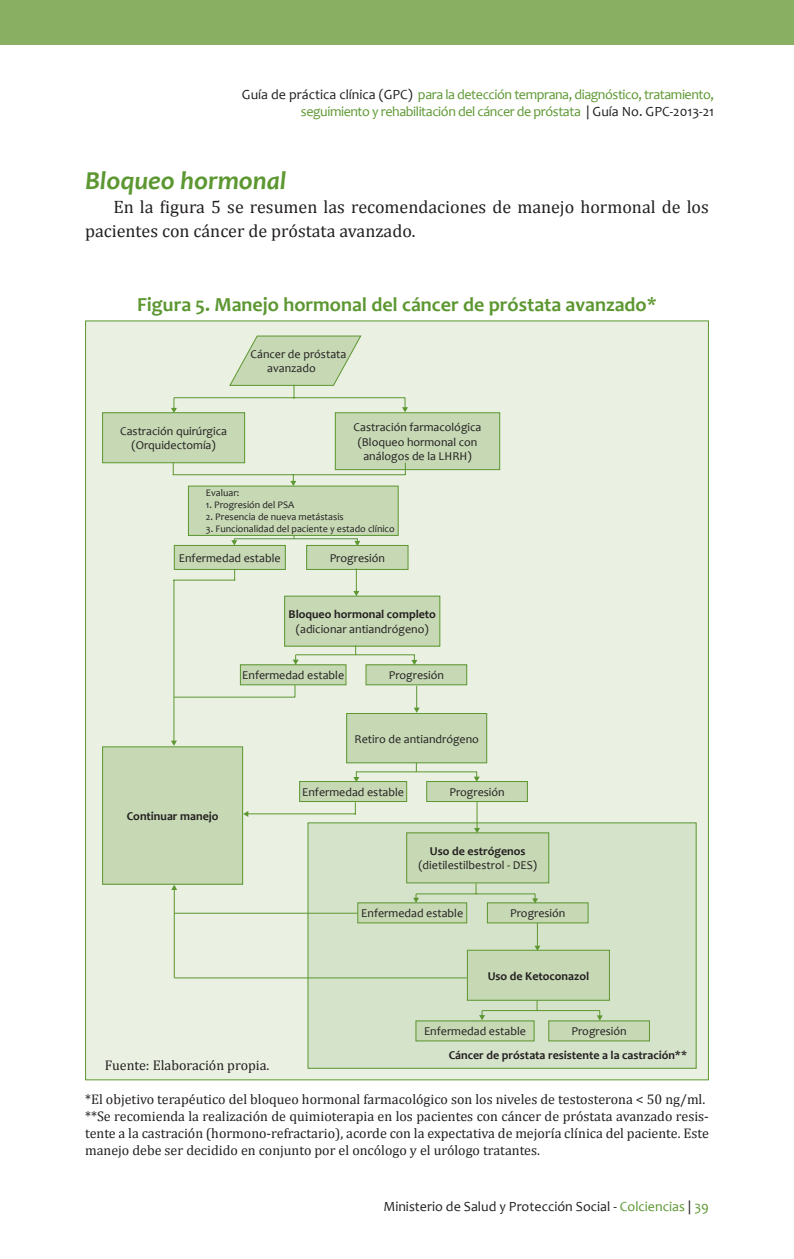
<style>
.page{position:relative;width:794px;height:1259px;background:#fff}
.page>*{position:absolute;margin:0;border:0;box-sizing:border-box;transform-origin:0 0}
.t1{font:italic 700 26px "Candara";color:#5c9731}
.t2{font:700 20px "Candara";color:#5c9731}
.t3{font:18px/24px "Cambria";color:#231f20}
.t4{font:14px/16.8px "Cambria";color:#231f20}
.t5{font:14px/16.8px "Candara";letter-spacing:-.03em;color:#5c9731;text-align:right}
.t6{font:14px "Candara";color:#231f20}
.t7{font:12px/14.4px "Candara";color:#231f20;text-align:center}
.t8{font:700 12px "Candara";color:#231f20}
.t9{font:10px "Candara";color:#231f20}
.s1{color:#231f20}
.s2{color:#5c9731}
</style>
<div class="page">
<div style="left:0;top:0;width:794px;height:44px;background:#88af62"></div>
<div style="left:85px;top:320px;width:624px;height:760px;background:#eaf0e2;border:1px solid #5c9731"></div>
<div style="left:308px;top:823px;width:388px;height:245px;background:#d6e3cb"></div>
<div style="left:103px;top:413px;width:142px;height:50px;background:#c6d8b4"></div>
<div style="left:102px;top:412px;width:143px;height:51px;border:1px solid #5c9731"></div>
<div style="left:335px;top:413px;width:165px;height:56px;background:#c6d8b4"></div>
<div style="left:335px;top:412px;width:165px;height:58px;border:1px solid #5c9731"></div>
<div style="left:188px;top:486px;width:210px;height:49px;background:#c6d8b4"></div>
<div style="left:188px;top:485px;width:211px;height:51px;border:1px solid #5c9731"></div>
<div style="left:174px;top:545px;width:111px;height:24px;background:#c6d8b4"></div>
<div style="left:174px;top:545px;width:112px;height:25px;border:1px solid #5c9731"></div>
<div style="left:307px;top:545px;width:101px;height:24px;background:#c6d8b4"></div>
<div style="left:306px;top:545px;width:102px;height:25px;border:1px solid #5c9731"></div>
<div style="left:285px;top:596px;width:155px;height:50px;background:#c6d8b4"></div>
<div style="left:284px;top:595px;width:156px;height:51px;border:1px solid #5c9731"></div>
<div style="left:240px;top:665px;width:106px;height:20px;background:#c6d8b4"></div>
<div style="left:240px;top:664px;width:106px;height:21px;border:1px solid #5c9731"></div>
<div style="left:366px;top:665px;width:101px;height:20px;background:#c6d8b4"></div>
<div style="left:365px;top:664px;width:102px;height:21px;border:1px solid #5c9731"></div>
<div style="left:300px;top:781px;width:107px;height:20px;background:#c6d8b4"></div>
<div style="left:299px;top:781px;width:108px;height:21px;border:1px solid #5c9731"></div>
<div style="left:407px;top:833px;width:142px;height:50px;background:#c6d8b4"></div>
<div style="left:406px;top:832px;width:143px;height:51px;border:1px solid #5c9731"></div>
<div style="left:467px;top:950px;width:142px;height:50px;background:#c6d8b4"></div>
<div style="left:467px;top:949px;width:143px;height:51px;border:1px solid #5c9731"></div>
<div style="left:427px;top:781px;width:100px;height:20px;background:#c6d8b4"></div>
<div style="left:426px;top:781px;width:102px;height:21px;border:1px solid #5c9731"></div>
<div style="left:358px;top:903px;width:109px;height:20px;background:#c6d8b4"></div>
<div style="left:357px;top:902px;width:110px;height:21px;border:1px solid #5c9731"></div>
<div style="left:487px;top:903px;width:101px;height:20px;background:#c6d8b4"></div>
<div style="left:487px;top:902px;width:101px;height:21px;border:1px solid #5c9731"></div>
<div style="left:416px;top:1021px;width:118px;height:20px;background:#c6d8b4"></div>
<div style="left:415px;top:1020px;width:119px;height:21px;border:1px solid #5c9731"></div>
<div style="left:549px;top:1021px;width:100px;height:20px;background:#c6d8b4"></div>
<div style="left:548px;top:1020px;width:102px;height:21px;border:1px solid #5c9731"></div>
<div style="left:347px;top:713px;width:140px;height:50px;background:#c6d8b4"></div>
<div style="left:346px;top:713px;width:141px;height:50px;border:1px solid #5c9731"></div>
<div style="left:103px;top:747px;width:140px;height:137px;background:#c6d8b4"></div>
<div style="left:102px;top:746px;width:141px;height:138px;border:1px solid #5c9731"></div>
<hr style="left:234px;top:538px;width:123px;height:1px;background:#548e44">
<svg style="left:171px;top:740px;width:6px;height:6px"></svg>
<svg style="left:243px;top:811px;width:5px;height:6px"></svg>
<svg style="left:171px;top:884px;width:6px;height:6px"></svg>
<svg style="left:479px;top:1010px;width:6px;height:10px"></svg>
<svg style="left:353px;top:771px;width:6px;height:11px"></svg>
<svg style="left:413px;top:894px;width:6px;height:9px"></svg>
<svg style="left:228px;top:335px;width:134px;height:64px"></svg>
<hr style="left:174px;top:397px;width:231px;height:1px;background:#5c9731">
<svg style="left:402px;top:398px;width:6px;height:14px"></svg>
<svg style="left:171px;top:398px;width:6px;height:15px"></svg>
<svg style="left:405px;top:463px;width:1px;height:12px"></svg>
<hr style="left:173px;top:474px;width:232px;height:1px;background:#5c9731">
<svg style="left:290px;top:474px;width:6px;height:12px"></svg>
<svg style="left:354px;top:538px;width:6px;height:8px"></svg>
<svg style="left:231px;top:538px;width:6px;height:7px"></svg>
<hr style="left:173px;top:579px;width:62px;height:1px;background:#5c9731">
<hr style="left:173px;top:580px;width:1px;height:161px;background:#5c9731">
<svg style="left:353px;top:568px;width:6px;height:28px"></svg>
<hr style="left:296px;top:654px;width:119px;height:1px;background:#5c9731">
<svg style="left:411px;top:655px;width:6px;height:10px"></svg>
<svg style="left:293px;top:655px;width:6px;height:10px"></svg>
<hr style="left:174px;top:696px;width:121px;height:1px;background:#5c9731">
<svg style="left:414px;top:686px;width:6px;height:27px"></svg>
<hr style="left:356px;top:771px;width:121px;height:1px;background:#5c9731">
<svg style="left:474px;top:772px;width:6px;height:10px"></svg>
<svg style="left:355px;top:802px;width:1px;height:13px"></svg>
<hr style="left:248px;top:813px;width:107px;height:1px;background:#5c9731">
<svg style="left:474px;top:802px;width:6px;height:31px"></svg>
<hr style="left:416px;top:893px;width:119px;height:1px;background:#5c9731">
<svg style="left:532px;top:894px;width:6px;height:9px"></svg>
<svg style="left:534px;top:923px;width:6px;height:28px"></svg>
<hr style="left:482px;top:1010px;width:118px;height:1px;background:#5c9731">
<svg style="left:597px;top:1010px;width:6px;height:10px"></svg>
<hr style="left:174px;top:889px;width:1px;height:89px;background:#5c9731">
<hr style="left:174px;top:977px;width:293px;height:1px;background:#5c9731">
<hr style="left:174px;top:912px;width:184px;height:1px;background:#5c9731">
<p class="t5" style="left:242px;top:86px;width:473px"><span class="s1">Guía de práctica clínica (GPC)</span> para la detección temprana, diagnóstico, tratamiento, seguimiento y rehabilitación del cáncer de próstata <span class="s1">| Guía No. GPC-2013-21</span></p>
<h1 class="t1" style="left:85px;top:164px;width:203px">Bloqueo hormonal</h1>
<p class="t3" style="left:85px;top:195px;width:625px;text-indent:28px">En la figura 5 se resumen las recomendaciones de manejo hormonal de los pacientes con cáncer de próstata avanzado.</p>
<h2 class="t2" style="left:137px;top:292px;width:521px">Figura 5. Manejo hormonal del cáncer de próstata avanzado*</h2>
<p class="t7" style="left:267px;top:347px;width:81px;text-align:left;text-indent:-17px">Cáncer de próstata avanzado</p>
<p class="t7" style="left:120px;top:424px;width:108px">Castración quirúrgica (Orquidectomía)</p>
<p class="t7" style="left:354px;top:420px;width:129px">Castración farmacológica (Bloqueo hormonal con análogos de la LHRH)</p>
<p class="t9" style="left:206px;top:487px;width:35px">Evaluar:</p>
<p class="t9" style="left:206px;top:499px;width:90px">1. Progresión del PSA</p>
<p class="t9" style="left:206px;top:511px;width:139px">2. Presencia de nueva metástasis</p>
<p class="t9" style="left:206px;top:523px;width:190px">3. Funcionalidad del paciente y estado clínico</p>
<p class="t7" style="left:179px;top:550px;width:103px">Enfermedad estable</p>
<p class="t7" style="left:330px;top:550px;width:57px">Progresión</p>
<p class="t8" style="left:288px;top:607px;width:149px">Bloqueo hormonal completo</p>
<p class="t7" style="left:296px;top:621px;width:134px">(adicionar antiandrógeno)</p>
<p class="t7" style="left:242px;top:668px;width:103px">Enfermedad estable</p>
<p class="t7" style="left:389px;top:668px;width:57px">Progresión</p>
<p class="t7" style="left:354px;top:731px;width:126px">Retiro de antiandrógeno</p>
<p class="t8" style="left:127px;top:808px;width:93px">Continuar manejo</p>
<p class="t4" style="left:105px;top:1057px;width:166px">Fuente: Elaboración propia.</p>
<p class="t7" style="left:302px;top:784px;width:103px">Enfermedad estable</p>
<p class="t7" style="left:449px;top:784px;width:57px">Progresión</p>
<p class="t8" style="left:430px;top:843px;width:97px">Uso de estrógenos</p>
<p class="t7" style="left:418px;top:858px;width:120px">(dietilestilbestrol - DES)</p>
<p class="t7" style="left:361px;top:906px;width:103px">Enfermedad estable</p>
<p class="t7" style="left:510px;top:906px;width:57px">Progresión</p>
<p class="t8" style="left:488px;top:968px;width:103px">Uso de Ketoconazol</p>
<p class="t7" style="left:424px;top:1024px;width:103px">Enfermedad estable</p>
<p class="t7" style="left:571px;top:1024px;width:57px">Progresión</p>
<p class="t8" style="left:449px;top:1048px;width:240px">Cáncer de próstata resistente a la castración**</p>
<p class="t4" style="left:85px;top:1091px;width:625px">*El objetivo terapéutico del bloqueo hormonal farmacológico son los niveles de testosterona &lt; 50 ng/ml. **Se recomienda la realización de quimioterapia en los pacientes con cáncer de próstata avanzado resis&shy;tente a la castración (hormono-refractario), acorde con la expectativa de mejoría clínica del paciente. Este manejo debe ser decidido en conjunto por el oncólogo y el urólogo tratantes.</p>
<p class="t6" style="left:383px;top:1198px;width:327px">Ministerio de Salud y Protección Social - <span class="s2">Colciencias</span> | <span class="s2">39</span></p>
</div>
